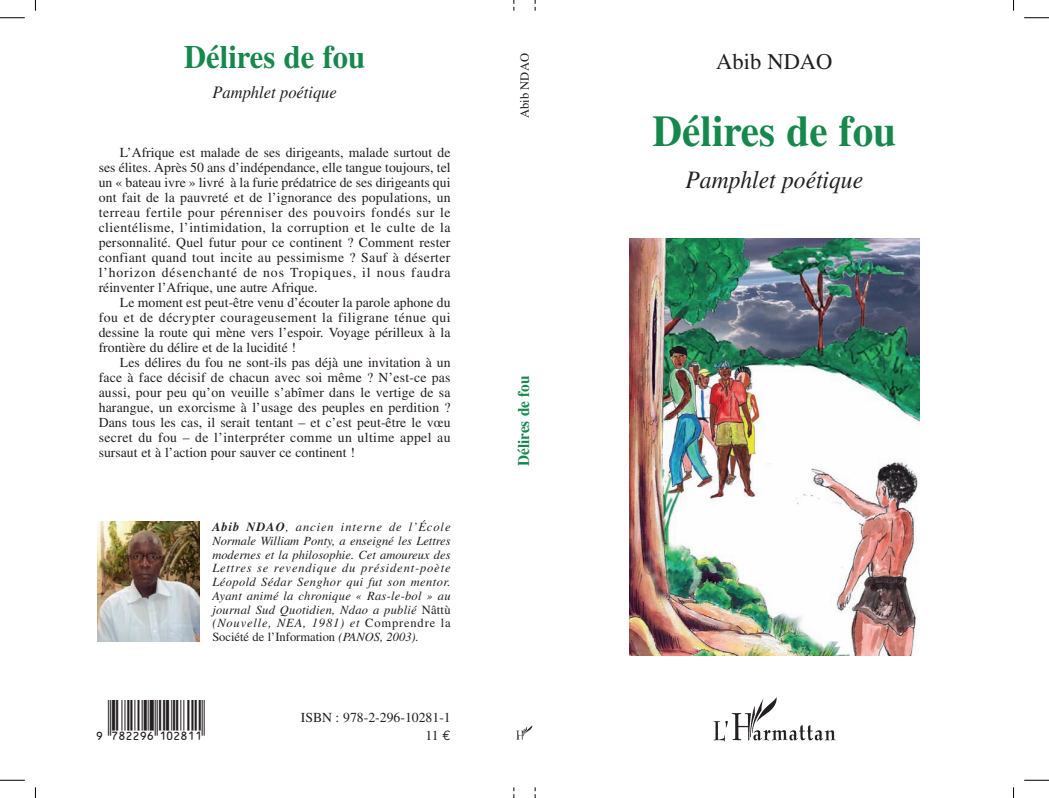
<style>
.page{position:relative;width:1049px;height:798px;background:#fff}
.page>*{position:absolute;margin:0;border:0;box-sizing:border-box;transform-origin:0 0}
.t1{font:700 43.75px "Times";color:#17884d;scale:.94 1}
.t2{font:40px "Upc Half";color:#231f20}
.t3{font:700 32.5px "Times";color:#17884d;scale:.94 1}
.t4{font:italic 25px "Times";color:#231f20;scale:.94 1}
.t5{font:22.5px "Times";color:#231f20}
.t6{font:italic 17.5px "Times";color:#231f20;scale:.94 1}
.t7{font:700 16.25px "Times";color:#17884d;scale:.94 1}
.t8{font:13.75px/15px "Times";color:#231f20;text-align:justify}
.t9{font:italic 12.5px/13.8px "Times";letter-spacing:.02em;color:#231f20;text-align:justify}
.t10{font:12.5px "Times";color:#231f20}
.s1{font-weight:700}
.s2{font-style:normal}
.s3{font-family:"Euro Mono"}
</style>
<div class="page">
<svg style="left:0;top:18px;width:25px;height:1px"></svg>
<svg style="left:1024px;top:18px;width:25px;height:1px"></svg>
<svg style="left:1024px;top:779px;width:25px;height:1px"></svg>
<svg style="left:0;top:779px;width:25px;height:1px"></svg>
<img style="left:517px;top:725px;width:15px;height:14px">
<img style="left:713px;top:697px;width:123px;height:45px">
<img style="left:629px;top:238px;width:290px;height:417px">
<img style="left:97px;top:521px;width:103px;height:120px">
<h3 class="t3" style="left:184px;top:46px;width:194px">Délires de fou</h3>
<p class="t6" style="left:213px;top:86px;width:134px">Pamphlet poétique</p>
<p class="t8" style="left:99px;top:146px;width:353px;text-indent:21px">L’Afrique est malade de ses dirigeants, malade surtout de ses élites. Après 50 ans d’indépendance, elle tangue toujours, tel un « bateau ivre » livré à la furie prédatrice de ses dirigeants qui ont fait de la pauvreté et de l’ignorance des populations, un terreau fertile pour pérenniser des pouvoirs fondés sur le clientélisme, l’intimidation, la corruption et le culte de la personnalité. Quel futur pour ce continent ? Comment rester confiant quand tout incite au pessimisme ? Sauf à déserter l’horizon désenchanté de nos Tropiques, il nous faudra réinventer l’Afrique, une autre Afrique.</p>
<p class="t8" style="left:99px;top:296px;width:353px;text-indent:21px">Le moment est peut-être venu d’écouter la parole aphone du fou et de décrypter courageusement la filigrane ténue qui dessine la route qui mène vers l’espoir. Voyage périlleux à la frontière du délire et de la lucidité !</p>
<p class="t8" style="left:99px;top:356px;width:353px;text-indent:21px">Les délires du fou ne sont-ils pas déjà une invitation à un face à face décisif de chacun avec soi même ? N’est-ce pas aussi, pour peu qu’on veuille s’abîmer dans le vertige de sa harangue, un exorcisme à l’usage des peuples en perdition ?<br>Dans tous les cas, il serait tentant – et c’est peut-être le vœu secret du fou – de l’interpréter comme un ultime appel au sursaut et à l’action pour sauver ce continent !</p>
<p class="t9" style="left:212px;top:521px;width:240px"><span class="s1">Abib NDAO</span>, ancien interne de l’École Normale William Ponty, a enseigné les Lettres modernes et la philosophie. Cet amoureux des Lettres se revendique du président-poète Léopold Sédar Senghor qui fut son mentor.<br>Ayant animé la chronique « Ras-le-bol » au journal Sud Quotidien, Ndao a publié <span class="s2">Nâttù </span>(Nouvelle, NEA, 1981) et <span class="s2">Comprendre la Société de l’Information</span> (PANOS, 2003).</p>
<h2 class="t2" style="left:97px;top:702px;width:116px">™xHSMCTGy102811z</h2>
<p class="t8" style="left:301px;top:709px;width:152px;line-height:18.4px;text-align:right">ISBN : 978-2-296-10281-1<br>11 <span class="s3">€</span></p>
<p class="t10" style="left:520px;top:118px;width:66px;rotate:-90deg">Abib NDAO</p>
<p class="t7" style="left:518px;top:466px;width:98px;rotate:-90deg">Délires de fou</p>
<h3 class="t5" style="left:716px;top:53px;width:118px">Abib NDAO</h3>
<h1 class="t1" style="left:653px;top:116px;width:261px">Délires de fou</h1>
<h3 class="t4" style="left:685px;top:171px;width:190px">Pamphlet poétique</h3>
</div>
